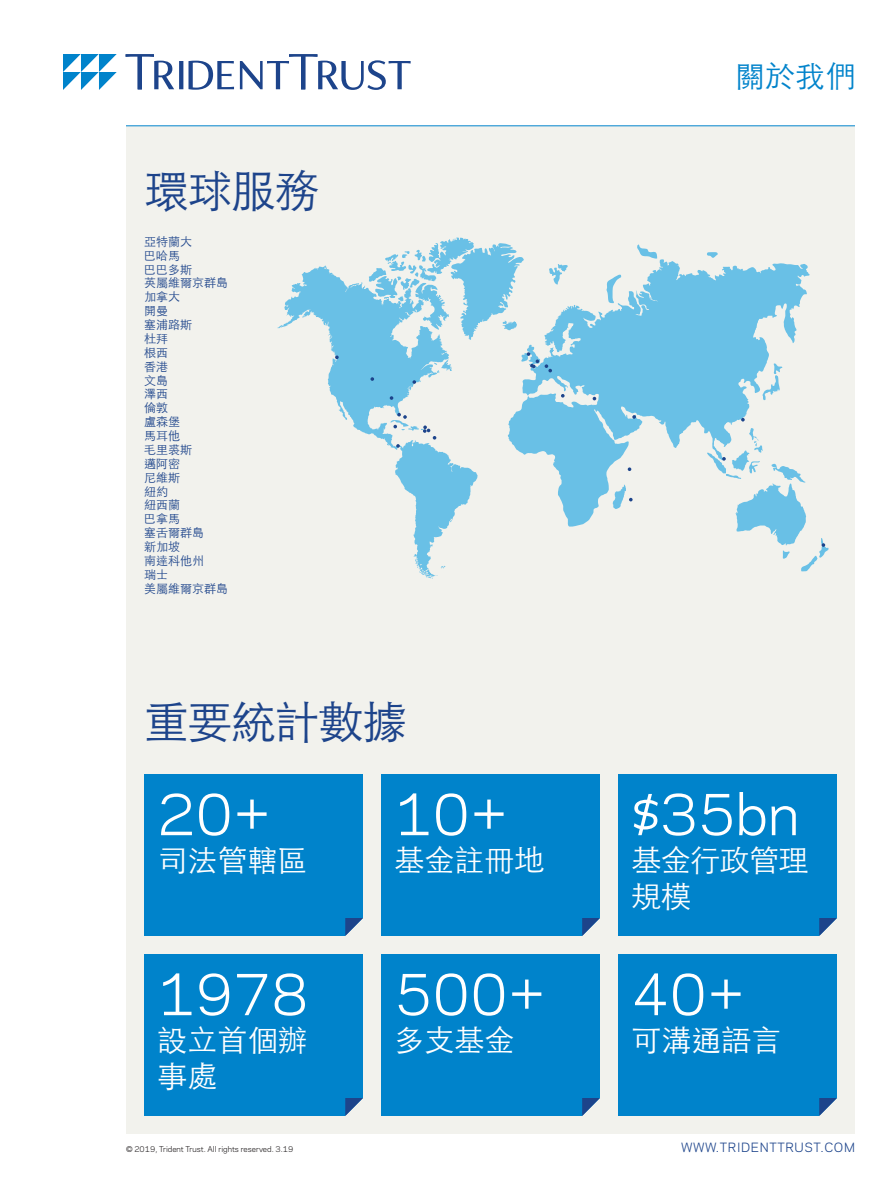
<style>
.page{position:relative;width:891px;height:1188px;background:#fff}
.page>*{position:absolute;margin:0;border:0;box-sizing:border-box;transform-origin:0 0}
.Key_Statistic_Number{font:54px "Polaris";color:#fff}
.Sheet_Header___Dk_Bl{font:300 45px "ST Heiti TC";letter-spacing:-.03em;color:#1d448b}
.Key_Statistic_Text{font:300 30px/36px "ST Heiti TC";color:#fff}
.Key_Statistic_Text-2{font:300 30px/36px "ST Heiti TC";letter-spacing:-.02em;color:#fff}
.Page_Header{font:300 30px "ST Heiti TC";color:#0083cb}
.Country_Map_Listing{font:300 12px "ST Heiti TC";color:#1d448b}
.URL{font:12px "Polaris";letter-spacing:.05em;color:#1d448b}
.Copyright_Line{font:7.5px "Polaris";color:#231f20}
</style>
<div class="page">
<div style="left:126px;top:126px;width:729px;height:1008px;background:#f2f2ed"></div>
<hr style="left:126px;top:126px;width:729px;height:1px;background:#0083cb">
<svg style="left:126px;top:54px;width:285px;height:36px"></svg>
<svg style="left:63px;top:54px;width:54px;height:36px"></svg>
<svg style="left:277px;top:237px;width:552px;height:342px"></svg>
<svg style="left:822px;top:543px;width:3px;height:4px"></svg>
<svg style="left:722px;top:457px;width:4px;height:4px"></svg>
<svg style="left:629px;top:498px;width:4px;height:3px"></svg>
<svg style="left:628px;top:467px;width:3px;height:4px"></svg>
<svg style="left:632px;top:415px;width:4px;height:4px"></svg>
<svg style="left:561px;top:394px;width:4px;height:4px"></svg>
<svg style="left:545px;top:364px;width:7px;height:8px"></svg>
<svg style="left:396px;top:444px;width:4px;height:4px"></svg>
<svg style="left:393px;top:425px;width:4px;height:3px"></svg>
<svg style="left:423px;top:426px;width:13px;height:14px"></svg>
<svg style="left:397px;top:413px;width:10px;height:6px"></svg>
<svg style="left:390px;top:396px;width:3px;height:4px"></svg>
<svg style="left:413px;top:380px;width:3px;height:4px"></svg>
<svg style="left:371px;top:377px;width:3px;height:4px"></svg>
<svg style="left:741px;top:418px;width:4px;height:4px"></svg>
<svg style="left:527px;top:352px;width:12px;height:16px"></svg>
<svg style="left:335px;top:356px;width:4px;height:3px"></svg>
<div style="left:618px;top:774px;width:219px;height:162px;background:#0083cb"></div>
<div style="left:618px;top:954px;width:219px;height:162px;background:#0083cb"></div>
<div style="left:381px;top:954px;width:219px;height:162px;background:#0083cb"></div>
<div style="left:144px;top:954px;width:219px;height:162px;background:#0083cb"></div>
<div style="left:381px;top:774px;width:219px;height:162px;background:#0083cb"></div>
<div style="left:144px;top:774px;width:219px;height:162px;background:#0083cb"></div>
<p class="Sheet_Header___Dk_Bl" style="left:144px;top:152px;width:177px">環球服務</p>
<p class="Country_Map_Listing" style="left:144px;top:231px;width:49px">亞特蘭大</p>
<p class="Country_Map_Listing" style="left:144px;top:245px;width:37px">巴哈馬</p>
<p class="Country_Map_Listing" style="left:144px;top:259px;width:49px">巴巴多斯</p>
<p class="Country_Map_Listing" style="left:144px;top:273px;width:85px">英屬維爾京群島</p>
<p class="Country_Map_Listing" style="left:144px;top:287px;width:37px">加拿大</p>
<p class="Country_Map_Listing" style="left:144px;top:300px;width:25px">開曼</p>
<p class="Country_Map_Listing" style="left:144px;top:314px;width:49px">塞浦路斯</p>
<p class="Country_Map_Listing" style="left:144px;top:328px;width:25px">杜拜</p>
<p class="Country_Map_Listing" style="left:144px;top:342px;width:25px">根西</p>
<p class="Country_Map_Listing" style="left:144px;top:356px;width:25px">香港</p>
<p class="Country_Map_Listing" style="left:144px;top:370px;width:25px">文島</p>
<p class="Country_Map_Listing" style="left:144px;top:384px;width:25px">澤西</p>
<p class="Country_Map_Listing" style="left:144px;top:398px;width:25px">倫敦</p>
<p class="Country_Map_Listing" style="left:144px;top:411px;width:37px">盧森堡</p>
<p class="Country_Map_Listing" style="left:144px;top:425px;width:37px">馬耳他</p>
<p class="Country_Map_Listing" style="left:144px;top:439px;width:49px">毛里裘斯</p>
<p class="Country_Map_Listing" style="left:144px;top:453px;width:37px">邁阿密</p>
<p class="Country_Map_Listing" style="left:144px;top:467px;width:37px">尼維斯</p>
<p class="Country_Map_Listing" style="left:144px;top:481px;width:25px">紐約</p>
<p class="Country_Map_Listing" style="left:144px;top:495px;width:37px">紐西蘭</p>
<p class="Country_Map_Listing" style="left:144px;top:509px;width:37px">巴拿馬</p>
<p class="Country_Map_Listing" style="left:144px;top:522px;width:61px">塞舌爾群島</p>
<p class="Country_Map_Listing" style="left:144px;top:536px;width:37px">新加坡</p>
<p class="Country_Map_Listing" style="left:144px;top:550px;width:61px">南達科他州</p>
<p class="Country_Map_Listing" style="left:144px;top:564px;width:25px">瑞士</p>
<p class="Country_Map_Listing" style="left:144px;top:578px;width:85px">美屬維爾京群島</p>
<p class="Sheet_Header___Dk_Bl" style="left:144px;top:683px;width:265px">重要統計數據</p>
<p class="Key_Statistic_Number" style="left:158px;top:774px;width:115px">20+</p>
<p class="Key_Statistic_Text" style="left:158px;top:839px;width:151px">司法管轄區</p>
<p class="Key_Statistic_Number" style="left:158px;top:954px;width:153px">1978</p>
<p class="Key_Statistic_Text" style="left:158px;top:1019px;width:151px">設立首個辦事處</p>
<p class="Copyright_Line" style="left:126px;top:1143px;width:169px">© 2019, Trident Trust. All rights reserved. 3.19</p>
<p class="Key_Statistic_Number" style="left:394px;top:774px;width:115px">10+</p>
<p class="Key_Statistic_Text" style="left:394px;top:839px;width:151px">基金註冊地</p>
<p class="Key_Statistic_Number" style="left:394px;top:954px;width:153px">500+</p>
<p class="Key_Statistic_Text" style="left:394px;top:1019px;width:121px">多支基金</p>
<p class="Page_Header" style="left:735px;top:50px;width:121px">關於我們</p>
<p class="Key_Statistic_Number" style="left:632px;top:774px;width:169px">$35bn</p>
<p class="Key_Statistic_Text-2" style="left:632px;top:839px;width:178px">基金行政管理規模</p>
<p class="Key_Statistic_Number" style="left:632px;top:954px;width:115px">40+</p>
<p class="Key_Statistic_Text" style="left:632px;top:1019px;width:152px">可溝通語言</p>
<p class="URL" style="left:681px;top:1138px;width:175px">WWW.TRIDENTTRUST.COM</p>
</div>
